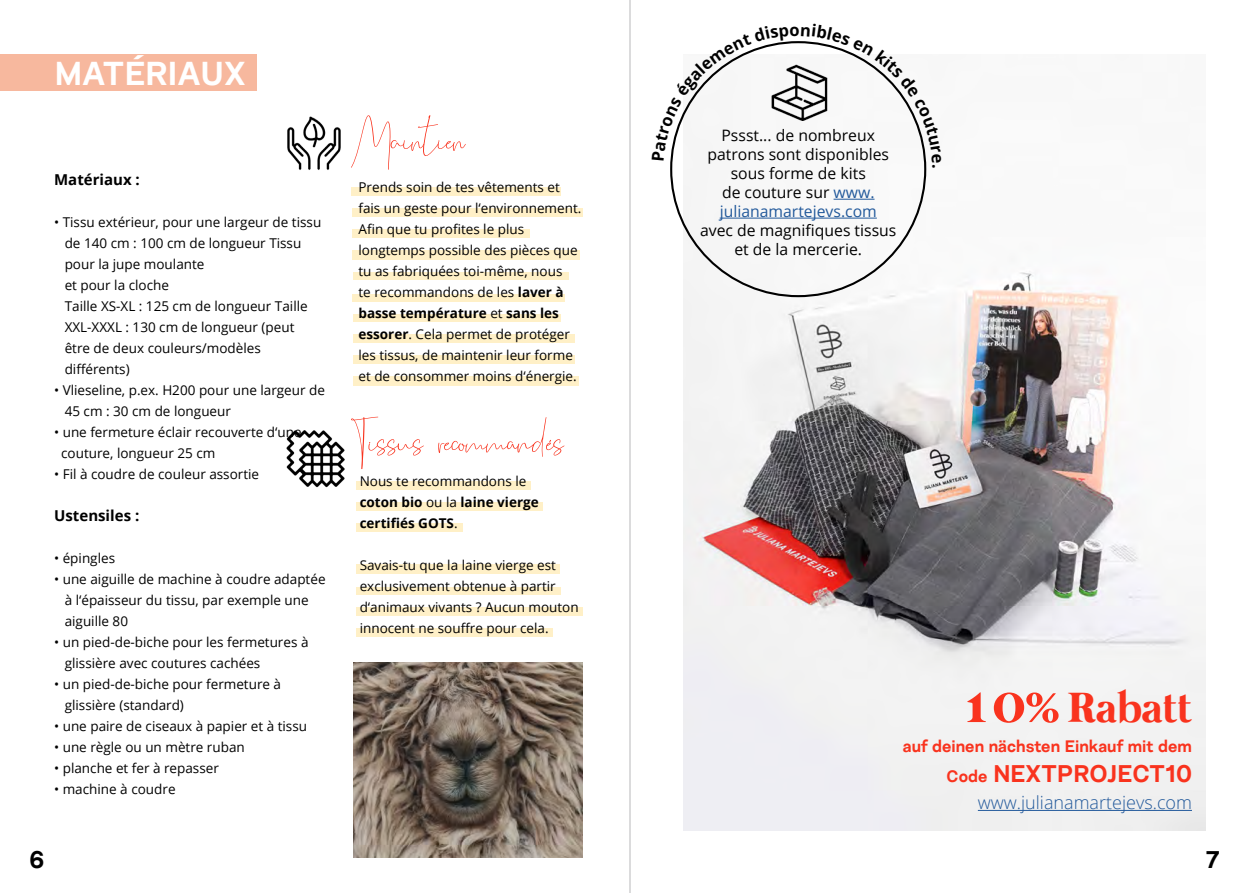
<style>
.page{position:relative;width:1259px;height:893px;background:#fff}
.page>*{position:absolute;margin:0;border:0;box-sizing:border-box;transform-origin:0 0}
.t1{font:60px "Cellina";color:#f9331e}
.t2{font:700 43.5px "Mermaid";color:#f9331e}
.t3{font:700 33px "Nurom";color:#fff}
.t4{font:700 24px "Nurom";color:#f9331e}
.t5{font:700 24px "Nurom";color:#000}
.t6{font:300 18px "Open Sans";color:#22599b}
.t7{font:700 16.5px "Nurom";color:#f9331e}
.t8{font:15.75px/18.9px "Open Sans";color:#000;text-align:center}
.t9{font:700 15px "Open Sans";color:#000}
.t10{font:13.5px/21px "Open Sans";color:#000}
.t11{font:700 13.5px/21px "Open Sans";color:#000}
.s1{font-weight:700}
.s2{font-weight:400}
.s3{color:#22599b}
.s4{font-size:60px}
.s5{font-size:16.5px}
</style>
<div class="page">
<img style="left:684px;top:167px;width:521px;height:663px">
<hr style="left:630px;top:0;width:1px;height:893px;background:#b9b9ba">
<hr style="left:978px;top:810px;width:214px;height:1px;background:#22599b">
<div style="left:356px;top:482px;width:175px;height:8px;background:#fff0c7"></div>
<div style="left:356px;top:587px;width:204px;height:7px;background:#fff0c7"></div>
<div style="left:356px;top:502px;width:187px;height:9px;background:#fff0c7"></div>
<div style="left:356px;top:607px;width:227px;height:9px;background:#fff0c7"></div>
<div style="left:356px;top:523px;width:107px;height:9px;background:#fff0c7"></div>
<div style="left:356px;top:628px;width:196px;height:9px;background:#fff0c7"></div>
<div style="left:356px;top:564px;width:203px;height:10px;background:#fff0c7"></div>
<div style="left:0;top:54px;width:257px;height:37px;background:#f7b89e"></div>
<img style="left:286px;top:430px;width:58px;height:57px">
<img style="left:287px;top:116px;width:54px;height:54px">
<img style="left:353px;top:662px;width:229px;height:196px">
<hr style="left:833px;top:199px;width:41px;height:1px;background:#22599b">
<hr style="left:719px;top:218px;width:158px;height:1px;background:#22599b">
<div style="left:351px;top:187px;width:210px;height:9px;background:#fff0c7"></div>
<div style="left:352px;top:208px;width:231px;height:9px;background:#fff0c7"></div>
<div style="left:352px;top:230px;width:177px;height:8px;background:#fff0c7"></div>
<div style="left:352px;top:250px;width:227px;height:9px;background:#fff0c7"></div>
<div style="left:353px;top:272px;width:215px;height:8px;background:#fff0c7"></div>
<div style="left:353px;top:294px;width:212px;height:7px;background:#fff0c7"></div>
<div style="left:353px;top:314px;width:208px;height:8px;background:#fff0c7"></div>
<div style="left:353px;top:335px;width:221px;height:8px;background:#fff0c7"></div>
<div style="left:353px;top:356px;width:221px;height:8px;background:#fff0c7"></div>
<div style="left:353px;top:376px;width:225px;height:10px;background:#fff0c7"></div>
<svg style="left:670px;top:41px;width:257px;height:126px"></svg>
<h3 class="t3" style="left:55px;top:52px;width:192px">MATÉRIAUX</h3>
<p class="t9" style="left:54px;top:169px;width:87px">Matériaux :</p>
<p class="t10" style="left:65px;top:211px;width:258px;text-indent:-11px">• Tissu extérieur, pour une largeur de tissu de 140 cm : 100 cm de longueur Tissu pour la jupe moulante<br>et pour la cloche<br>Taille XS-XL : 125 cm de longueur Taille<br>XXL-XXXL : 130 cm de longueur (peut être de deux couleurs/modèles différents)</p>
<p class="t10" style="left:65px;top:379px;width:262px;text-indent:-11px">• Vlieseline, p.ex. H200 pour une largeur de<br>45 cm : 30 cm de longueur</p>
<p class="t10" style="left:61px;top:421px;width:242px;text-indent:-7px">• une fermeture éclair recouverte d‘une couture, longueur 25 cm</p>
<p class="t10" style="left:54px;top:463px;width:206px">• Fil à coudre de couleur assortie</p>
<p class="t9" style="left:54px;top:505px;width:87px">Ustensiles :</p>
<p class="t10" style="left:54px;top:547px;width:62px">• épingles</p>
<p class="t10" style="left:65px;top:568px;width:262px;text-indent:-11px">• une aiguille de machine à coudre adaptée à l‘épaisseur du tissu, par exemple une aiguille 80</p>
<p class="t10" style="left:65px;top:631px;width:245px;text-indent:-11px">• un pied-de-biche pour les fermetures à glissière avec coutures cachées</p>
<p class="t10" style="left:65px;top:673px;width:218px;text-indent:-11px">• un pied-de-biche pour fermeture à glissière (standard)</p>
<p class="t10" style="left:54px;top:715px;width:254px">• une paire de ciseaux à papier et à tissu</p>
<p class="t10" style="left:54px;top:736px;width:192px">• une règle ou un mètre ruban</p>
<p class="t10" style="left:54px;top:757px;width:166px">• planche et fer à repasser</p>
<p class="t10" style="left:54px;top:778px;width:123px">• machine à coudre</p>
<h1 class="t1" style="left:351px;top:112px;width:116px">Maintien</h1>
<p class="t10" style="left:358px;top:176px;width:224px">Prends soin de tes vêtements et fais un geste pour l‘environnement.<br>Afin que tu profites le plus longtemps possible des pièces que tu as fabriquées toi-même, nous<br>te recommandons de les <span class="s1">laver à basse température</span> et <span class="s1">sans les essorer</span>. Cela permet de protéger les tissus, de maintenir leur forme et de consommer moins d‘énergie.</p>
<h1 class="t1" style="left:351px;top:414px;width:214px">Tissus recommandés</h1>
<p class="t11" style="left:360px;top:470px;width:181px"><span class="s2">Nous te recommandons le </span>coton bio <span class="s2">ou la</span> laine vierge certifiés GOTS<span class="s2">.</span></p>
<p class="t10" style="left:360px;top:554px;width:221px">Savais-tu que la laine vierge est exclusivement obtenue à partir d‘animaux vivants ? Aucun mouton innocent ne souffre pour cela.</p>
<p class="t8" style="left:707px;top:126px;width:183px">Pssst... de nombreux patrons sont disponibles sous forme de kits<br>de couture sur <span class="s3">www. julianamartejevs.com</span></p>
<p class="t8" style="left:700px;top:220px;width:198px">avec de magnifiques tissus et de la mercerie.</p>
<h2 class="t2" style="left:959px;top:683px;width:234px"><span class="s4">10%</span> Rabatt</h2>
<p class="t7" style="left:903px;top:736px;width:291px">auf deinen nächsten Einkauf mit dem</p>
<h3 class="t4" style="left:946px;top:758px;width:247px"><span class="s5">Code</span> NEXTPROJECT10</h3>
<h3 class="t6" style="left:978px;top:790px;width:216px">www.julianamartejevs.com</h3>
<h3 class="t5" style="left:30px;top:845px;width:16px">6</h3>
<h3 class="t5" style="left:1205px;top:845px;width:15px">7</h3>
</div>
